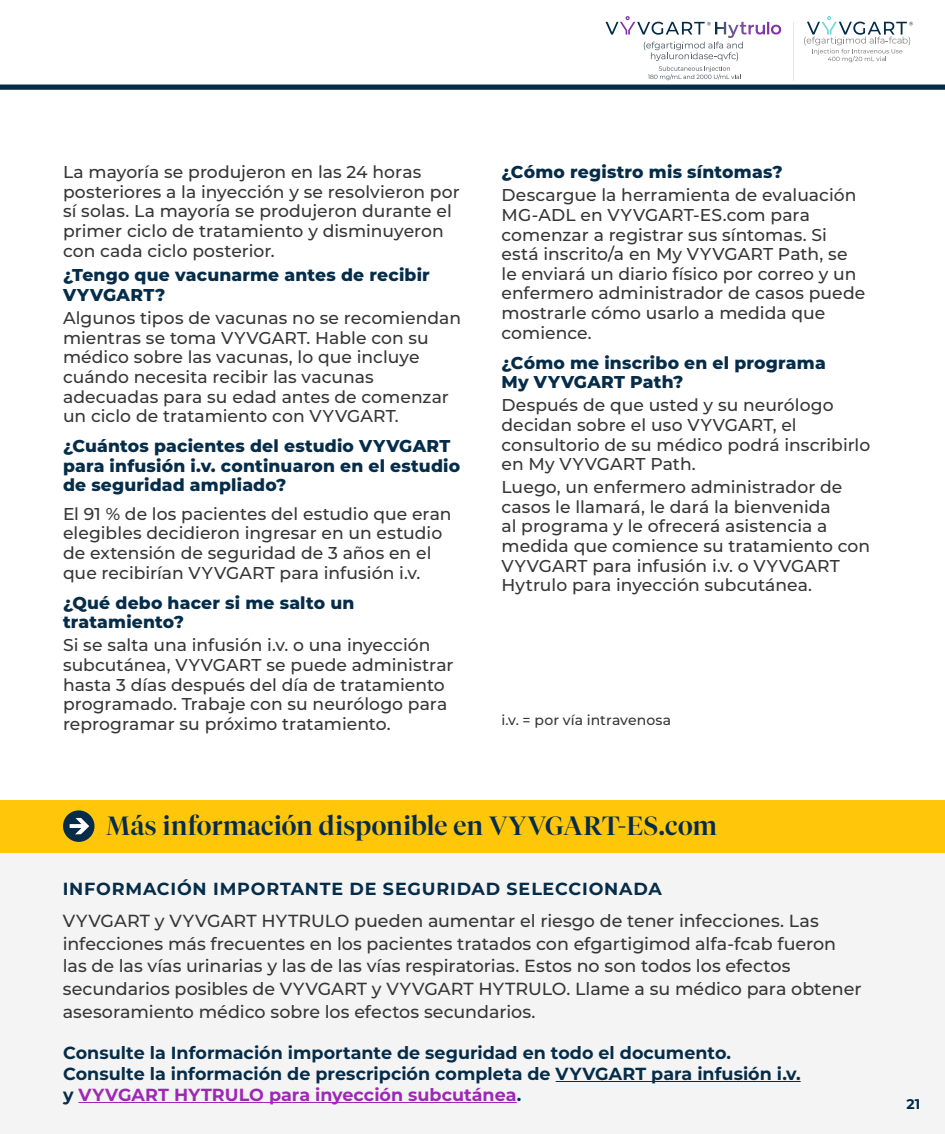
<style>
.page{position:relative;width:945px;height:1134px;background:#fff}
.page>*{position:absolute;margin:0;border:0;box-sizing:border-box;transform-origin:0 0}
.H3_CTA_Box{font:500 26.25px "Tiempos Fine";letter-spacing:.01em;color:#052c49}
._05_ISI_Page_Footer{font:500 17.5px/22.8px "Montserrat";color:#363636}
._05_ISI_Page_Footer-2{font:700 17.5px/21px "Montserrat";letter-spacing:.005em;color:#052c49}
._05_ISI_Page_Footer-3{font:700 17.5px "Montserrat";letter-spacing:.05em;color:#052c49}
._03_Body_Detail{font:500 17.15px/19.6px "Montserrat";letter-spacing:.005em;color:#363636}
._03_Body_Detail-2{font:800 17.15px/19.6px "Montserrat";letter-spacing:.01em;color:#052c49}
._04_Footnotes{font:500 14px "Montserrat";letter-spacing:.005em;color:#363636}
.t1{font:700 14px "Montserrat";color:#002b49}
.s1{color:#9e28b5}
</style>
<div class="page">
<div style="left:0;top:808px;width:945px;height:326px;background:#f4f4f4"></div>
<div style="left:0;top:85px;width:945px;height:5px;background:#052c49"></div>
<svg style="left:606px;top:16px;width:175px;height:64px"></svg>
<hr style="left:793px;top:22px;width:1px;height:58px;background:#000">
<svg style="left:804px;top:16px;width:109px;height:46px"></svg>
<div style="left:0;top:800px;width:945px;height:52px;background:#ffc60a"></div>
<div style="left:63px;top:810px;width:31px;height:32px;background:#052c49;border-radius:50%"></div>
<svg style="left:70px;top:818px;width:19px;height:16px"></svg>
<hr style="left:556px;top:1081px;width:245px;height:1px;background:#052c49">
<hr style="left:78px;top:1102px;width:439px;height:1px;background:#9e28b5">
<p class="_03_Body_Detail" style="left:63px;top:162px;width:398px">La mayoría se produjeron en las 24 horas posteriores a la inyección y se resolvieron por sí solas. La mayoría se produjeron durante el primer ciclo de tratamiento y disminuyeron con cada ciclo posterior.</p>
<p class="_03_Body_Detail-2" style="left:63px;top:265px;width:368px">¿Tengo que vacunarme antes de recibir<br>VYVGART?</p>
<p class="_03_Body_Detail" style="left:63px;top:308px;width:400px">Algunos tipos de vacunas no se recomiendan mientras se toma VYVGART. Hable con su médico sobre las vacunas, lo que incluye cuándo necesita recibir las vacunas adecuadas para su edad antes de comenzar un ciclo de tratamiento con VYVGART.</p>
<p class="_03_Body_Detail-2" style="left:63px;top:435px;width:399px">¿Cuántos pacientes del estudio VYVGART para infusión i.v. continuaron en el estudio de seguridad ampliado?</p>
<p class="_03_Body_Detail" style="left:63px;top:503px;width:390px">El 91 % de los pacientes del estudio que eran elegibles decidieron ingresar en un estudio de extensión de seguridad de 3 años en el que recibirían VYVGART para infusión i.v.</p>
<p class="_03_Body_Detail-2" style="left:63px;top:592px;width:293px">¿Qué debo hacer si me salto un tratamiento?</p>
<p class="_03_Body_Detail" style="left:63px;top:635px;width:392px">Si se salta una infusión i.v. o una inyección subcutánea, VYVGART se puede administrar hasta 3 días después del día de tratamiento programado. Trabaje con su neurólogo para reprogramar su próximo tratamiento.</p>
<p class="_03_Body_Detail-2" style="left:501px;top:161px;width:283px">¿Cómo registro mis síntomas?</p>
<p class="_03_Body_Detail" style="left:501px;top:185px;width:365px">Descargue la herramienta de evaluación MG-ADL en VYVGART-ES.com para comenzar a registrar sus síntomas. Si está inscrito/a en My VYVGART Path, se le enviará un diario físico por correo y un enfermero administrador de casos puede mostrarle cómo usarlo a medida que comience.</p>
<p class="_03_Body_Detail-2" style="left:501px;top:352px;width:326px">¿Cómo me inscribo en el programa<br>My VYVGART Path?</p>
<p class="_03_Body_Detail" style="left:501px;top:395px;width:370px">Después de que usted y su neurólogo decidan sobre el uso VYVGART, el consultorio de su médico podrá inscribirlo en My VYVGART Path.</p>
<p class="_03_Body_Detail" style="left:501px;top:477px;width:370px">Luego, un enfermero administrador de casos le llamará, le dará la bienvenida<br>al programa y le ofrecerá asistencia a medida que comience su tratamiento con VYVGART para infusión i.v. o VYVGART Hytrulo para inyección subcutánea.</p>
<p class="_04_Footnotes" style="left:501px;top:710px;width:171px">i.v. = por vía intravenosa</p>
<p class="H3_CTA_Box" style="left:106px;top:810px;width:612px">Más información disponible en VYVGART-ES.com</p>
<p class="_05_ISI_Page_Footer-3" style="left:63px;top:877px;width:601px">INFORMACIÓN IMPORTANTE DE SEGURIDAD SELECCIONADA</p>
<p class="_05_ISI_Page_Footer" style="left:63px;top:909px;width:800px">VYVGART y VYVGART HYTRULO pueden aumentar el riesgo de tener infecciones. Las infecciones más frecuentes en los pacientes tratados con efgartigimod alfa-fcab fueron las de las vías urinarias y las de las vías respiratorias. Estos no son todos los efectos secundarios posibles de VYVGART y VYVGART HYTRULO. Llame a su médico para obtener asesoramiento médico sobre los efectos secundarios.</p>
<p class="_05_ISI_Page_Footer-2" style="left:63px;top:1041px;width:739px">Consulte la Información importante de seguridad en todo el documento.<br>Consulte la información de prescripción completa de VYVGART para infusión i.v. y <span class="s1">VYVGART HYTRULO para inyección subcutánea</span>.</p>
<p class="t1" style="left:907px;top:1094px;width:15px">21</p>
</div>
